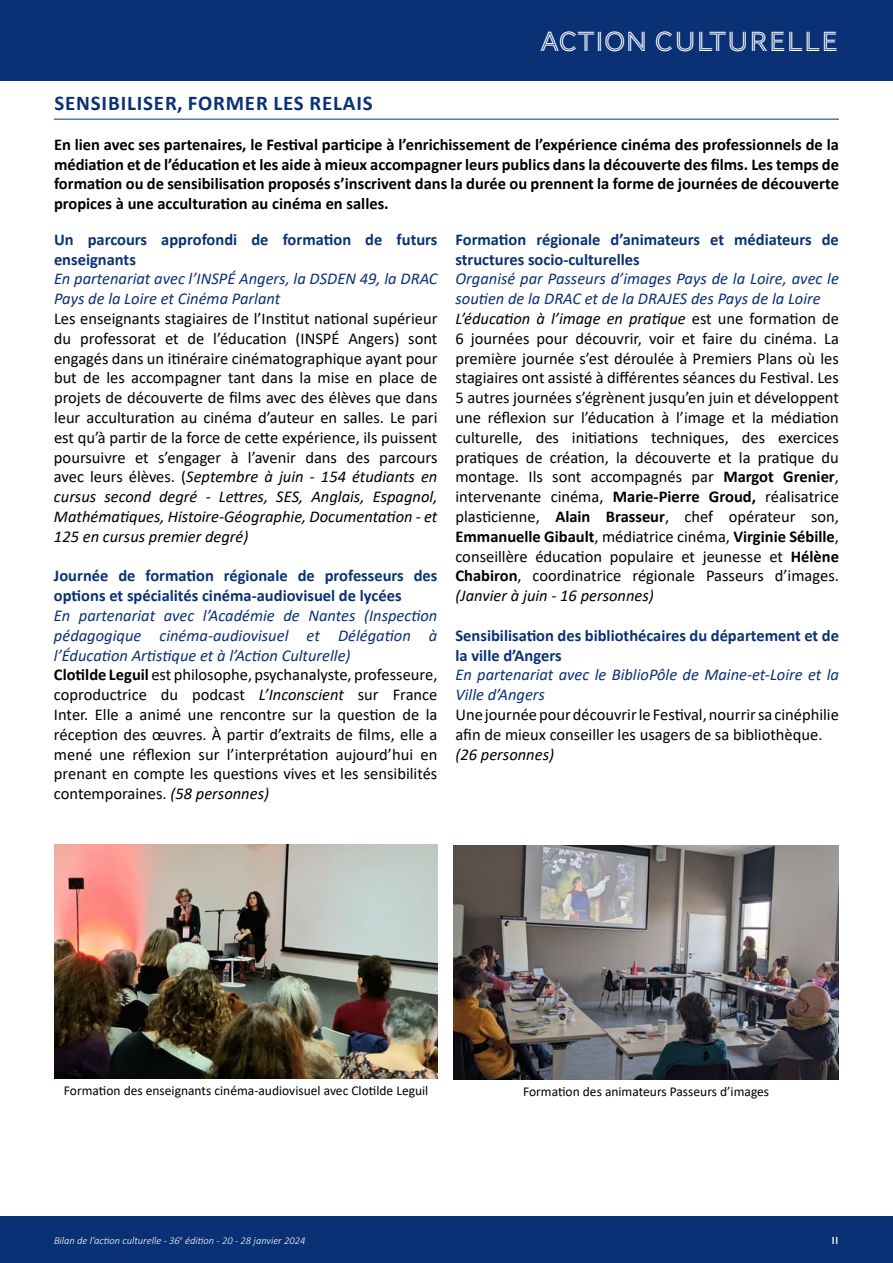
<style>
.page{position:relative;width:893px;height:1263px;background:#fff}
.page>*{position:absolute;margin:0;border:0;box-sizing:border-box;transform-origin:0 0}
.t1{font:28.5px "AW Conqueror Inline";color:#fff}
.t2{font:700 21px "Calibri";color:#0a3176}
.t3{font:16.5px/19.8px "Calibri";color:#000}
.t4{font:700 16.5px/19.8px "Calibri";color:#000;text-align:justify}
.t5{font:700 16.5px/19.8px "Calibri";color:#0a3176}
.t6{font:italic 16.5px/19.8px "Calibri";color:#0a3176}
.t7{font:italic 16.5px "Calibri";color:#000}
.t8{font:13.5px "Calibri";color:#000}
.t9{font:italic 300 10.5px "Calibri";color:#fff}
.t10{font:10.5px "AW Conqueror Carved One";color:#fff;scale:.95 1}
.s1{font-style:italic}
.s2{font-style:italic;color:#0a3176}
.s3{font-weight:700}
</style>
<div class="page">
<div style="left:0;top:0;width:893px;height:81px;background:#0a3176"></div>
<div style="left:0;top:1216px;width:893px;height:47px;background:#0a3176"></div>
<hr style="left:54px;top:119px;width:785px;height:1px;background:#0a3176">
<img style="left:54px;top:844px;width:384px;height:234px">
<img style="left:454px;top:845px;width:385px;height:234px">
<h1 class="t1" style="left:540px;top:28px;width:300px">ACTION CULTURELLE</h1>
<p class="t2" style="left:54px;top:88px;width:22px">Sensibiliser</p>
<p class="t2" style="left:177px;top:88px;width:25px">, former</p>
<p class="t2" style="left:273px;top:88px;width:11px">les</p>
<p class="t2" style="left:309px;top:88px;width:12px">relais</p>
<p class="t4" style="left:54px;top:134px;width:786px">En lien avec ses partenaires, le Festival participe à l’enrichissement de l’expérience cinéma des professionnels de la médiation et de l’éducation et les aide à mieux accompagner leurs publics dans la découverte des films. Les temps de formation ou de sensibilisation proposés s’inscrivent dans la durée ou prennent la forme de journées de découverte propices à une acculturation au cinéma en salles.</p>
<p class="t5" style="left:54px;top:229px;width:385px">Un parcours approfondi de formation de futurs enseignants</p>
<p class="t6" style="left:54px;top:268px;width:385px">En partenariat avec l’INSPÉ Angers, la DSDEN 49, la DRAC<br>Pays de la Loire et Cinéma Parlant</p>
<p class="t3" style="left:54px;top:308px;width:385px;text-align:justify">Les enseignants stagiaires de l’Institut national supérieur du professorat et de l’éducation (INSPÉ Angers) sont engagés dans un itinéraire cinématographique ayant pour but de les accompagner tant dans la mise en place de projets de découverte de films avec des élèves que dans leur acculturation au cinéma d’auteur en salles. Le pari est qu’à partir de la force de cette expérience, ils puissent poursuivre et s’engager à l’avenir dans des parcours avec leurs élèves. (<span class="s1">Septembre à juin - 154 étudiants en cursus second degré - Lettres, SES, Anglais, Espagnol, Mathématiques, Histoire-Géographie, Documentation - et 125 en cursus premier degré)</span></p>
<p class="t5" style="left:54px;top:566px;width:385px">Journée de formation régionale de professeurs des options et spécialités cinéma-audiovisuel de lycées</p>
<p class="t3" style="left:54px;top:605px;width:385px"><span class="s2">En partenariat avec l’Académie de Nantes (Inspection pédagogique cinéma-audiovisuel et Délégation à l’Éducation Artistique et à l’Action Culturelle)<br></span><span class="s3">Clotilde Leguil</span> est philosophe, psychanalyste, professeure, coproductrice du podcast <span class="s1">L’Inconscient</span> sur France Inter. Elle a animé une rencontre sur la question de la réception des œuvres. À partir d’extraits de films, elle a mené une réflexion sur l’interprétation aujourd’hui en prenant en compte les questions vives et les sensibilités contemporaines. <span class="s1">(58 personnes)</span></p>
<p class="t5" style="left:455px;top:229px;width:385px">Formation régionale d’animateurs et médiateurs de structures socio-culturelles</p>
<p class="t3" style="left:455px;top:269px;width:385px"><span class="s2">Organisé par Passeurs d’images Pays de la Loire, avec le soutien de la DRAC et de la DRAJES des Pays de la Loire </span><span class="s1">L’éducation à l’image en pratique</span> est une formation de 6 journées pour découvrir, voir et faire du cinéma. La première journée s’est déroulée à Premiers Plans où les stagiaires ont assisté à différentes séances du Festival. Les 5 autres journées s’égrènent jusqu’en juin et développent une réflexion sur l’éducation à l’image et la médiation culturelle, des initiations techniques, des exercices pratiques de création, la découverte et la pratique du montage. Ils sont accompagnés par <span class="s3">Margot Grenier</span>, intervenante cinéma, <span class="s3">Marie-Pierre Groud,</span> réalisatrice plasticienne, <span class="s3">Alain Brasseur</span>, chef opérateur son, <span class="s3">Emmanuelle Gibault</span>, médiatrice cinéma, <span class="s3">Virginie Sébille</span>, conseillère éducation populaire et jeunesse et <span class="s3">Hélène Chabiron</span>, coordinatrice régionale Passeurs d’images. <span class="s1">(Janvier à juin - 16 personnes)</span></p>
<p class="t5" style="left:455px;top:625px;width:385px">Sensibilisation des bibliothécaires du département et de la ville d’Angers</p>
<p class="t6" style="left:455px;top:664px;width:385px">En partenariat avec le BiblioPôle de Maine-et-Loire et la<br>Ville d’Angers</p>
<p class="t3" style="left:455px;top:704px;width:385px">UnejournéepourdécouvrirleFestival,nourrirsa cinéphilie afin de mieux conseiller les usagers de sa bibliothèque.</p>
<p class="t7" style="left:455px;top:743px;width:100px">(26 personnes)</p>
<p class="t8" style="left:64px;top:1081px;width:366px">Formation des enseignants cinéma-audiovisuel avec Clotilde Leguil</p>
<p class="t8" style="left:523px;top:1082px;width:248px">Formation des animateurs Passeurs d’images</p>
<p class="t9" style="left:54px;top:1233px;width:253px">Bilan de l’action culturelle - 36<sup>e</sup> édition - 20 - 28 janvier 2024</p>
<p class="t10" style="left:832px;top:1235px;width:9px">11</p>
</div>
